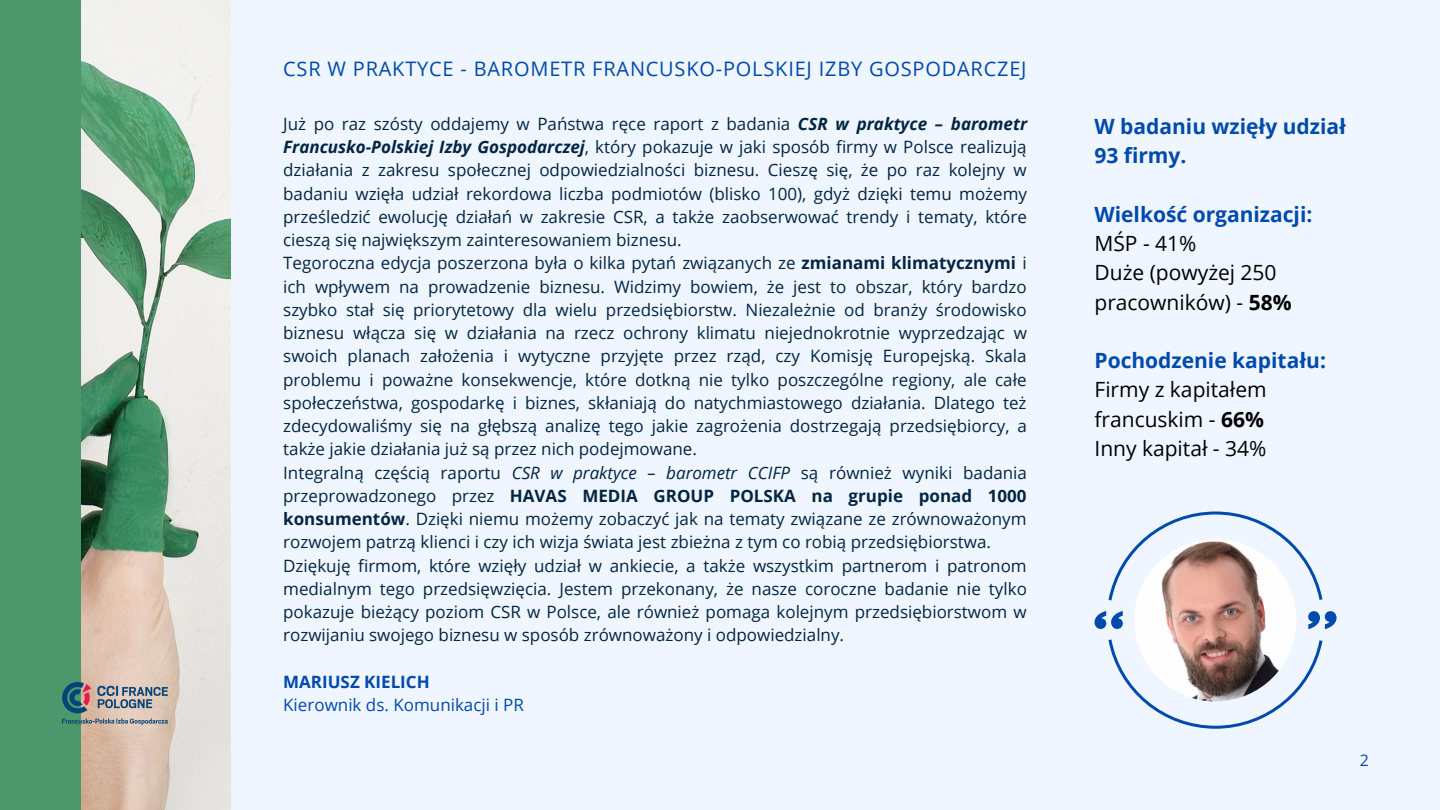
<style>
.page{position:relative;width:1440px;height:810px;background:#f0f6ff}
.page>*{position:absolute;margin:0;border:0;box-sizing:border-box;transform-origin:0 0}
.t1{font:21px/29.2px "Open Sans";color:#000}
.t2{font:700 21px/29.2px "Open Sans";color:#004aad}
.t3{font:20px "Open Sans";letter-spacing:.04em;color:#004aad}
.t4{font:17px/23.2px "Open Sans";color:#022542}
.t5{font:17px "Open Sans";color:#004aad}
.t6{font:700 17px "Open Sans";color:#004aad}
.t7{font:16px "Open Sans";color:#004aad}
.s1{font-weight:700;font-style:italic}
.s2{font-weight:700}
.s3{font-style:italic}
</style>
<div class="page">
<img style="left:81px;top:0;width:150px;height:810px">
<img style="left:1134px;top:539px;width:162px;height:162px;border-radius:50%">
<svg style="left:1095px;top:611px;width:28px;height:18px"></svg>
<svg style="left:1308px;top:611px;width:29px;height:18px"></svg>
<svg style="left:1108px;top:640px;width:214px;height:89px"></svg>
<svg style="left:1109px;top:512px;width:213px;height:88px"></svg>
<div style="left:0;top:0;width:81px;height:810px;background:#4d976c"></div>
<img style="left:62px;top:678px;width:109px;height:51px">
<p class="t3" style="left:283px;top:54px;width:745px">CSR W PRAKTYCE - BAROMETR FRANCUSKO-POLSKIEJ IZBY GOSPODARCZEJ</p>
<p class="t4" style="left:283px;top:112px;width:745px">Już po raz szósty oddajemy w Państwa ręce raport z badania <span class="s1">CSR w praktyce – barometr Francusko-Polskiej Izby Gospodarczej</span>, który pokazuje w jaki sposób firmy w Polsce realizują działania z zakresu społecznej odpowiedzialności biznesu. Cieszę się, że po raz kolejny w badaniu wzięła udział rekordowa liczba podmiotów (blisko 100), gdyż dzięki temu możemy prześledzić ewolucję działań w zakresie CSR, a także zaobserwować trendy i tematy, które cieszą się największym zainteresowaniem biznesu.<br>Tegoroczna edycja poszerzona była o kilka pytań związanych ze <span class="s2">zmianami klimatycznymi</span> i ich wpływem na prowadzenie biznesu. Widzimy bowiem, że jest to obszar, który bardzo szybko stał się priorytetowy dla wielu przedsiębiorstw. Niezależnie od branży środowisko biznesu włącza się w działania na rzecz ochrony klimatu niejednokrotnie wyprzedzając w swoich planach założenia i wytyczne przyjęte przez rząd, czy Komisję Europejską. Skala problemu i poważne konsekwencje, które dotkną nie tylko poszczególne regiony, ale całe społeczeństwa, gospodarkę i biznes, skłaniają do natychmiastowego działania. Dlatego też zdecydowaliśmy się na głębszą analizę tego jakie zagrożenia dostrzegają przedsiębiorcy, a także jakie działania już są przez nich podejmowane.<br>Integralną częścią raportu <span class="s3">CSR w praktyce – barometr CCIFP</span> są również wyniki badania przeprowadzonego przez <span class="s2">HAVAS MEDIA GROUP POLSKA na grupie ponad 1000 konsumentów</span>. Dzięki niemu możemy zobaczyć jak na tematy związane ze zrównoważonym rozwojem patrzą klienci i czy ich wizja świata jest zbieżna z tym co robią przedsiębiorstwa.<br>Dziękuję firmom, które wzięły udział w ankiecie, a także wszystkim partnerom i patronom medialnym tego przedsięwzięcia. Jestem przekonany, że nasze coroczne badanie nie tylko pokazuje bieżący poziom CSR w Polsce, ale również pomaga kolejnym przedsiębiorstwom w rozwijaniu swojego biznesu w sposób zrównoważony i odpowiedzialny.</p>
<p class="t6" style="left:283px;top:670px;width:148px">MARIUSZ KIELICH</p>
<p class="t5" style="left:283px;top:693px;width:242px">Kierownik ds. Komunikacji i PR</p>
<p class="t2" style="left:1095px;top:111px;width:253px">W badaniu wzięły udział<br>93 firmy.</p>
<p class="t2" style="left:1095px;top:199px;width:219px">Wielkość organizacji:</p>
<p class="t1" style="left:1095px;top:228px;width:199px">MŚP - 41%<br>Duże (powyżej 250 pracowników) - <span class="s2">58%</span></p>
<p class="t2" style="left:1095px;top:345px;width:233px">Pochodzenie kapitału:</p>
<p class="t1" style="left:1095px;top:375px;width:174px">Firmy z kapitałem francuskim - <span class="s2">66%<br></span>Inny kapitał - 34%</p>
<p class="t7" style="left:1360px;top:749px;width:11px">2</p>
</div>
